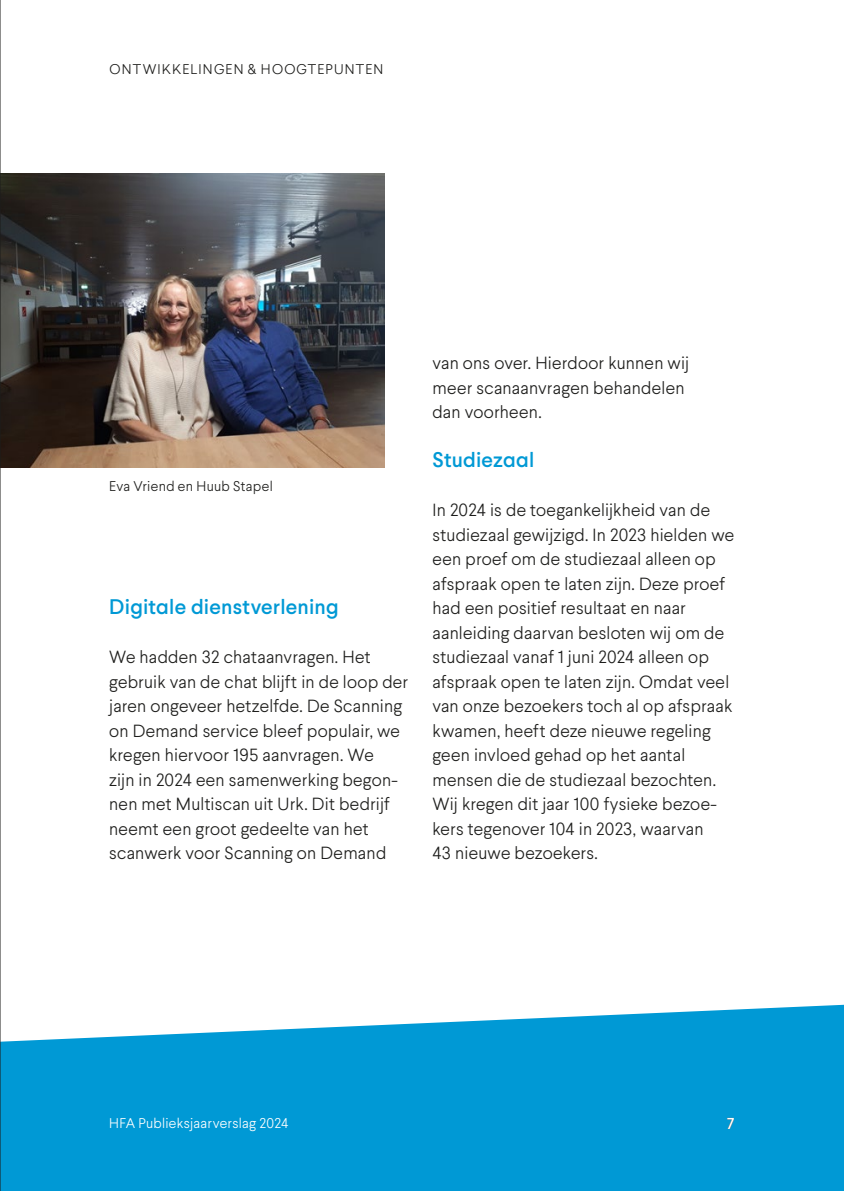
<style>
.page{position:relative;width:844px;height:1191px;background:#fff}
.page>*{position:absolute;margin:0;border:0;box-sizing:border-box;transform-origin:0 0}
.t1{font:500 21px "Larsseit";letter-spacing:.01em;color:#0099d5}
.t2{font:300 17.5px/24.5px "Larsseit";letter-spacing:.015em;color:#1d1d1b}
.t3{font:500 15.75px "Larsseit";color:#fff}
.t4{font:300 14px "Larsseit";letter-spacing:.07em;color:#1d1d1b}
.t5{font:300 14px "Larsseit";letter-spacing:.02em;color:#fff}
.t6{font:300 14px "Larsseit";letter-spacing:.025em;color:#1d1d1b}
</style>
<div class="page">
<svg style="left:1px;top:1004px;width:842px;height:187px;fill:#0099d5"></svg>
<img style="left:1px;top:174px;width:383px;height:293px">
<hr style="left:0;top:0;width:1px;height:1191px;background:#1d1d1b">
<p class="t4" style="left:109px;top:60px;width:275px">ONTWIKKELINGEN &amp; HOOGTEPUNTEN</p>
<p class="t6" style="left:109px;top:477px;width:165px">Eva Vriend en Huub Stapel</p>
<p class="t1" style="left:109px;top:593px;width:231px">Digitale dienstverlening</p>
<p class="t2" style="left:109px;top:644px;width:300px">We hadden 32 chataanvragen. Het gebruik van de chat blijft in de loop der jaren ongeveer hetzelfde. De Scanning on Demand service bleef populair, we kregen hiervoor 195 aanvragen. We<br>zijn in 2024 een samenwerking begon&shy;nen met Multiscan uit Urk. Dit bedrijf neemt een groot gedeelte van het scanwerk voor Scanning on Demand</p>
<p class="t2" style="left:432px;top:350px;width:258px">van ons over. Hierdoor kunnen wij meer scanaanvragen behandelen dan voorheen.</p>
<p class="t1" style="left:432px;top:446px;width:103px">Studiezaal</p>
<p class="t2" style="left:432px;top:497px;width:303px">In 2024 is de toegankelijkheid van de studiezaal gewijzigd. In 2023 hielden we een proef om de studiezaal alleen op afspraak open te laten zijn. Deze proef had een positief resultaat en naar aanleiding daarvan besloten wij om de studiezaal vanaf 1 juni 2024 alleen op afspraak open te laten zijn. Omdat veel van onze bezoekers toch al op afspraak kwamen, heeft deze nieuwe regeling geen invloed gehad op het aantal mensen die de studiezaal bezochten.<br>Wij kregen dit jaar 100 fysieke bezoe&shy;kers tegenover 104 in 2023, waarvan<br>43 nieuwe bezoekers.</p>
<p class="t5" style="left:109px;top:1113px;width:181px">HFA Publieksjaarverslag 2024</p>
<p class="t3" style="left:726px;top:1113px;width:9px">7</p>
</div>
